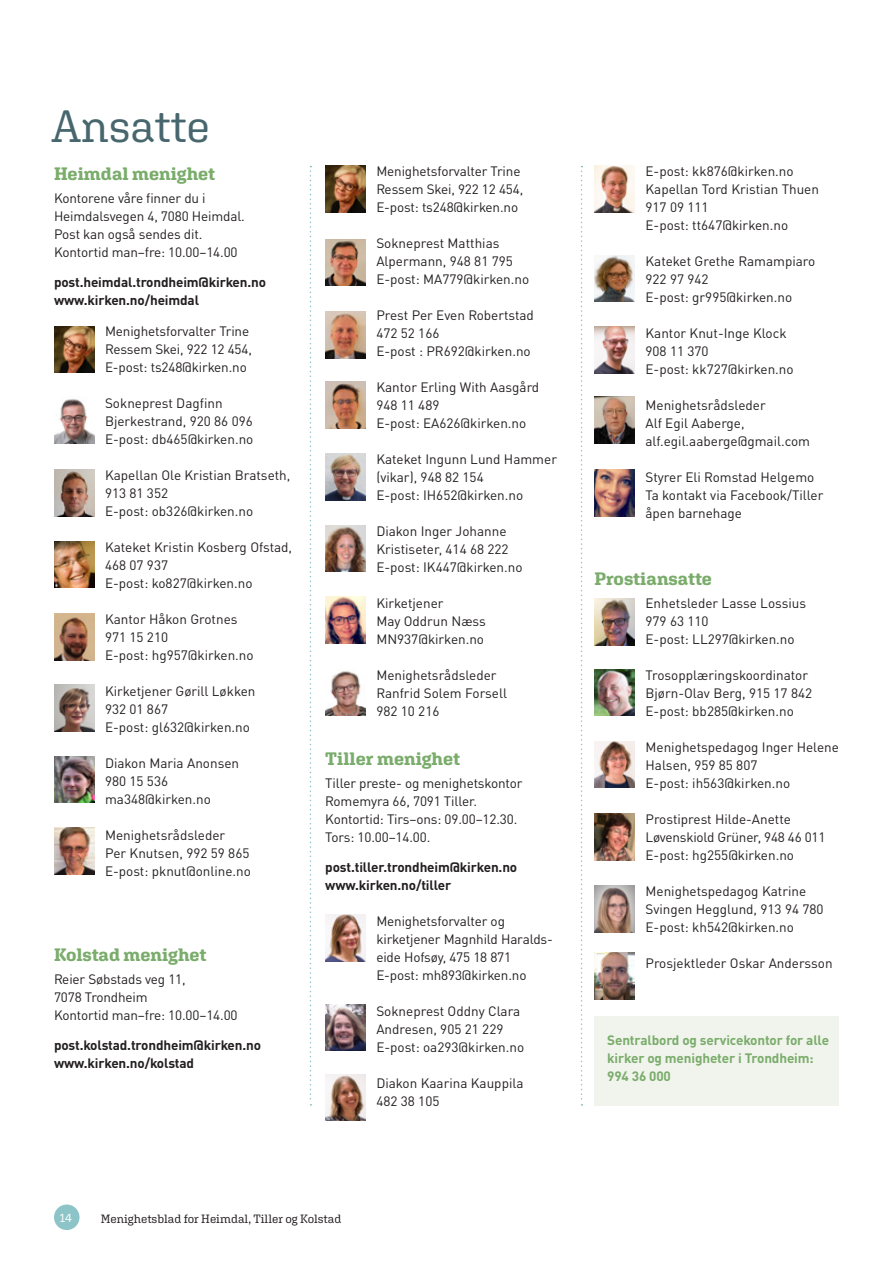
<style>
.page{position:relative;width:893px;height:1263px;background:#fff}
.page>*{position:absolute;margin:0;border:0;box-sizing:border-box;transform-origin:0 0}
.t1{font:45px "Aglet Slab";letter-spacing:-.005em;color:#47666d}
.t2{font:700 18px "Aglet Slab";letter-spacing:-.005em;color:#7aac6b}
.Ansatte_indent{font:13.5px/18px "DIN Pro";color:#231f20}
.Brødtekst{font:13.5px/18px "DIN Pro";letter-spacing:-.01em;color:#231f20}
.Brødtekst-2{font:700 13.5px/18px "DIN Pro";letter-spacing:-.01em;color:#231f20}
.Brødtekst-3{font:700 13.5px/18px "DIN Pro";letter-spacing:-.01em;color:#7aac6b}
.t3{font:12px "Aglet Slab";letter-spacing:-.005em;color:#231f20}
.t4{font:12px "Aglet Slab";color:#fff}
</style>
<div class="page">
<div style="left:54px;top:1204px;width:26px;height:26px;background:#8cc4c8;border-radius:50%"></div>
<svg style="left:581px;top:166px;width:1px;height:940px"></svg>
<svg style="left:310px;top:166px;width:1px;height:940px"></svg>
<img style="left:54px;top:326px;width:40px;height:47px">
<img style="left:325px;top:166px;width:41px;height:47px">
<img style="left:325px;top:239px;width:41px;height:47px">
<img style="left:594px;top:166px;width:41px;height:47px">
<img style="left:325px;top:311px;width:41px;height:47px">
<img style="left:594px;top:255px;width:41px;height:47px">
<img style="left:325px;top:382px;width:41px;height:46px">
<img style="left:594px;top:326px;width:41px;height:47px">
<img style="left:325px;top:454px;width:41px;height:47px">
<img style="left:325px;top:525px;width:41px;height:47px">
<img style="left:594px;top:396px;width:41px;height:47px">
<img style="left:594px;top:469px;width:41px;height:47px">
<img style="left:594px;top:599px;width:41px;height:47px">
<img style="left:594px;top:669px;width:41px;height:47px">
<img style="left:594px;top:741px;width:41px;height:47px">
<img style="left:594px;top:814px;width:41px;height:47px">
<img style="left:594px;top:885px;width:41px;height:47px">
<img style="left:594px;top:952px;width:41px;height:47px">
<img style="left:325px;top:671px;width:41px;height:45px">
<img style="left:325px;top:597px;width:41px;height:46px">
<img style="left:325px;top:914px;width:41px;height:47px">
<img style="left:325px;top:1004px;width:41px;height:47px">
<img style="left:325px;top:1074px;width:41px;height:47px">
<img style="left:54px;top:399px;width:40px;height:44px">
<img style="left:54px;top:469px;width:40px;height:47px">
<img style="left:54px;top:541px;width:40px;height:47px">
<img style="left:54px;top:614px;width:40px;height:47px">
<img style="left:54px;top:684px;width:40px;height:47px">
<img style="left:54px;top:756px;width:40px;height:47px">
<img style="left:54px;top:828px;width:40px;height:46px">
<div style="left:594px;top:1016px;width:245px;height:90px;background:#f0f4ec"></div>
<p class="t1" style="left:51px;top:100px;width:161px">Ansatte</p>
<p class="t2" style="left:54px;top:163px;width:163px">Heimdal menighet</p>
<p class="Brødtekst" style="left:54px;top:187px;width:192px">Kontorene våre finner du i<br>Heimdalsvegen 4, 7080 Heimdal.<br>Post kan også sendes dit.<br>Kontortid man–fre: 10.00–14.00</p>
<p class="Brødtekst-2" style="left:54px;top:271px;width:214px">post.heimdal.trondheim@kirken.no www.kirken.no/heimdal</p>
<p class="Brødtekst" style="left:105px;top:321px;width:148px">Menighetsforvalter Trine<br>Ressem Skei, 922 12 454,<br>E-post: ts248@kirken.no</p>
<p class="Ansatte_indent" style="left:105px;top:393px;width:149px">Sokneprest Dagfinn<br>Bjerkestrand, 920 86 096</p>
<p class="Ansatte_indent" style="left:105px;top:429px;width:150px">E-post: db465@kirken.no</p>
<p class="Ansatte_indent" style="left:105px;top:465px;width:187px">Kapellan Ole Kristian Bratseth,<br>913 81 352</p>
<p class="Ansatte_indent" style="left:105px;top:501px;width:150px">E-post: ob326@kirken.no</p>
<p class="Ansatte_indent" style="left:105px;top:537px;width:189px">Kateket Kristin Kosberg Ofstad,<br>468 07 937</p>
<p class="Ansatte_indent" style="left:105px;top:573px;width:149px">E-post: ko827@kirken.no</p>
<p class="Ansatte_indent" style="left:105px;top:609px;width:134px">Kantor Håkon Grotnes<br>971 15 210</p>
<p class="Ansatte_indent" style="left:105px;top:645px;width:150px">E-post: hg957@kirken.no</p>
<p class="Ansatte_indent" style="left:105px;top:681px;width:152px">Kirketjener Gørill Løkken</p>
<p class="Ansatte_indent" style="left:105px;top:699px;width:65px">932 01 867</p>
<p class="Ansatte_indent" style="left:105px;top:717px;width:146px">E-post: gl632@kirken.no</p>
<p class="Ansatte_indent" style="left:105px;top:753px;width:136px">Diakon Maria Anonsen</p>
<p class="Ansatte_indent" style="left:105px;top:771px;width:65px">980 15 536</p>
<p class="Ansatte_indent" style="left:105px;top:789px;width:107px">ma348@kirken.no</p>
<p class="Ansatte_indent" style="left:105px;top:825px;width:122px">Menighetsrådsleder</p>
<p class="Ansatte_indent" style="left:105px;top:843px;width:146px">Per Knutsen, 992 59 865</p>
<p class="Ansatte_indent" style="left:105px;top:861px;width:147px">E-post: pknut@online.no</p>
<p class="t2" style="left:54px;top:944px;width:154px">Kolstad menighet</p>
<p class="Brødtekst" style="left:54px;top:968px;width:185px">Reier Søbstads veg 11,<br>7078 Trondheim<br>Kontortid man–fre: 10.00–14.00</p>
<p class="Brødtekst-2" style="left:54px;top:1034px;width:209px">post.kolstad.trondheim@kirken.no www.kirken.no/kolstad</p>
<p class="Brødtekst" style="left:376px;top:161px;width:148px">Menighetsforvalter Trine<br>Ressem Skei, 922 12 454,<br>E-post: ts248@kirken.no</p>
<p class="Ansatte_indent" style="left:376px;top:233px;width:138px">Sokneprest Matthias<br>Alpermann, 948 81 795</p>
<p class="Ansatte_indent" style="left:376px;top:269px;width:154px">E-post: MA779@kirken.no</p>
<p class="Ansatte_indent" style="left:376px;top:305px;width:159px">Prest Per Even Robertstad</p>
<p class="Ansatte_indent" style="left:376px;top:323px;width:65px">472 52 166</p>
<p class="Ansatte_indent" style="left:376px;top:341px;width:156px">E-post : PR692@kirken.no</p>
<p class="Ansatte_indent" style="left:376px;top:377px;width:164px">Kantor Erling With Aasgård</p>
<p class="Ansatte_indent" style="left:376px;top:395px;width:65px">948 11 489</p>
<p class="Ansatte_indent" style="left:376px;top:413px;width:152px">E-post: EA626@kirken.no</p>
<p class="Ansatte_indent" style="left:376px;top:449px;width:182px">Kateket Ingunn Lund Hammer (vikar), 948 82 154</p>
<p class="Ansatte_indent" style="left:376px;top:485px;width:148px">E-post: IH652@kirken.no</p>
<p class="Ansatte_indent" style="left:376px;top:521px;width:134px">Diakon Inger Johanne<br>Kristiseter, 414 68 222</p>
<p class="Ansatte_indent" style="left:376px;top:557px;width:148px">E-post: IK447@kirken.no</p>
<p class="Ansatte_indent" style="left:376px;top:593px;width:111px">Kirketjener<br>May Oddrun Næss</p>
<p class="Ansatte_indent" style="left:376px;top:629px;width:109px">MN937@kirken.no</p>
<p class="Ansatte_indent" style="left:376px;top:665px;width:132px">Menighetsrådsleder<br>Ranfrid Solem Forsell</p>
<p class="Ansatte_indent" style="left:376px;top:701px;width:65px">982 10 216</p>
<p class="t2" style="left:325px;top:748px;width:136px">Tiller menighet</p>
<p class="Brødtekst" style="left:325px;top:772px;width:199px">Tiller preste- og menighetskontor<br>Romemyra 66, 7091 Tiller.<br>Kontortid: Tirs–ons: 09.00–12.30.<br>Tors: 10.00–14.00.</p>
<p class="Brødtekst-2" style="left:325px;top:856px;width:193px">post.tiller.trondheim@kirken.no www.kirken.no/tiller</p>
<p class="Brødtekst" style="left:376px;top:910px;width:178px">Menighetsforvalter og kirketjener Magnhild Haralds&shy;eide Hofsøy, 475 18 871<br>E-post: mh893@kirken.no</p>
<p class="Ansatte_indent" style="left:376px;top:1000px;width:146px">Sokneprest Oddny Clara<br>Andresen, 905 21 229</p>
<p class="Ansatte_indent" style="left:376px;top:1036px;width:149px">E-post: oa293@kirken.no</p>
<p class="Ansatte_indent" style="left:376px;top:1072px;width:149px">Diakon Kaarina Kauppila<br>482 38 105</p>
<p class="Ansatte_indent" style="left:645px;top:161px;width:150px">E-post: kk876@kirken.no</p>
<p class="Ansatte_indent" style="left:645px;top:179px;width:175px">Kapellan Tord Kristian Thuen<br>917 09 111</p>
<p class="Ansatte_indent" style="left:645px;top:215px;width:144px">E-post: tt647@kirken.no</p>
<p class="Ansatte_indent" style="left:645px;top:251px;width:171px">Kateket Grethe Ramampiaro<br>922 97 942</p>
<p class="Ansatte_indent" style="left:645px;top:287px;width:148px">E-post: gr995@kirken.no</p>
<p class="Ansatte_indent" style="left:645px;top:323px;width:143px">Kantor Knut-Inge Klock</p>
<p class="Ansatte_indent" style="left:645px;top:341px;width:65px">908 11 370</p>
<p class="Ansatte_indent" style="left:645px;top:359px;width:150px">E-post: kk727@kirken.no</p>
<p class="Ansatte_indent" style="left:645px;top:395px;width:122px">Menighetsrådsleder</p>
<p class="Ansatte_indent" style="left:645px;top:413px;width:101px">Alf Egil Aaberge,</p>
<p class="Ansatte_indent" style="left:645px;top:431px;width:166px">alf.egil.aaberge@gmail.com</p>
<p class="Ansatte_indent" style="left:645px;top:467px;width:170px">Styrer Eli Romstad Helgemo</p>
<p class="Ansatte_indent" style="left:645px;top:485px;width:179px">Ta kontakt via Facebook/Tiller åpen barnehage</p>
<p class="t2" style="left:594px;top:568px;width:119px">Prostiansatte</p>
<p class="Ansatte_indent" style="left:645px;top:592px;width:162px">Enhetsleder Lasse Lossius</p>
<p class="Ansatte_indent" style="left:645px;top:610px;width:65px">979 63 110</p>
<p class="Ansatte_indent" style="left:645px;top:628px;width:151px">E-post: LL297@kirken.no</p>
<p class="Ansatte_indent" style="left:645px;top:664px;width:168px">Trosopplæringskoordinator<br>Bjørn-Olav Berg, 915 17 842</p>
<p class="Ansatte_indent" style="left:645px;top:700px;width:150px">E-post: bb285@kirken.no</p>
<p class="Ansatte_indent" style="left:645px;top:736px;width:195px">Menighetspedagog Inger Helene<br>Halsen, 959 85 807</p>
<p class="Ansatte_indent" style="left:645px;top:772px;width:146px">E-post: ih563@kirken.no</p>
<p class="Ansatte_indent" style="left:645px;top:808px;width:181px">Prostiprest Hilde-Anette<br>Løvenskiold Grüner, 948 46 011</p>
<p class="Ansatte_indent" style="left:645px;top:844px;width:150px">E-post: hg255@kirken.no</p>
<p class="Ansatte_indent" style="left:645px;top:880px;width:180px">Menighetspedagog Katrine<br>Svingen Hegglund, 913 94 780</p>
<p class="Ansatte_indent" style="left:645px;top:916px;width:150px">E-post: kh542@kirken.no</p>
<p class="Ansatte_indent" style="left:645px;top:952px;width:189px">Prosjektleder Oskar Andersson</p>
<p class="Brødtekst-3" style="left:607px;top:1029px;width:223px">Sentralbord og servicekontor for alle kirker og menigheter i Trondheim:</p>
<p class="Brødtekst-3" style="left:607px;top:1065px;width:65px">994 36 000</p>
<p class="t4" style="left:60px;top:1211px;width:14px">14</p>
<p class="t3" style="left:101px;top:1212px;width:242px">Menighetsblad for Heimdal, Tiller og Kolstad</p>
</div>
